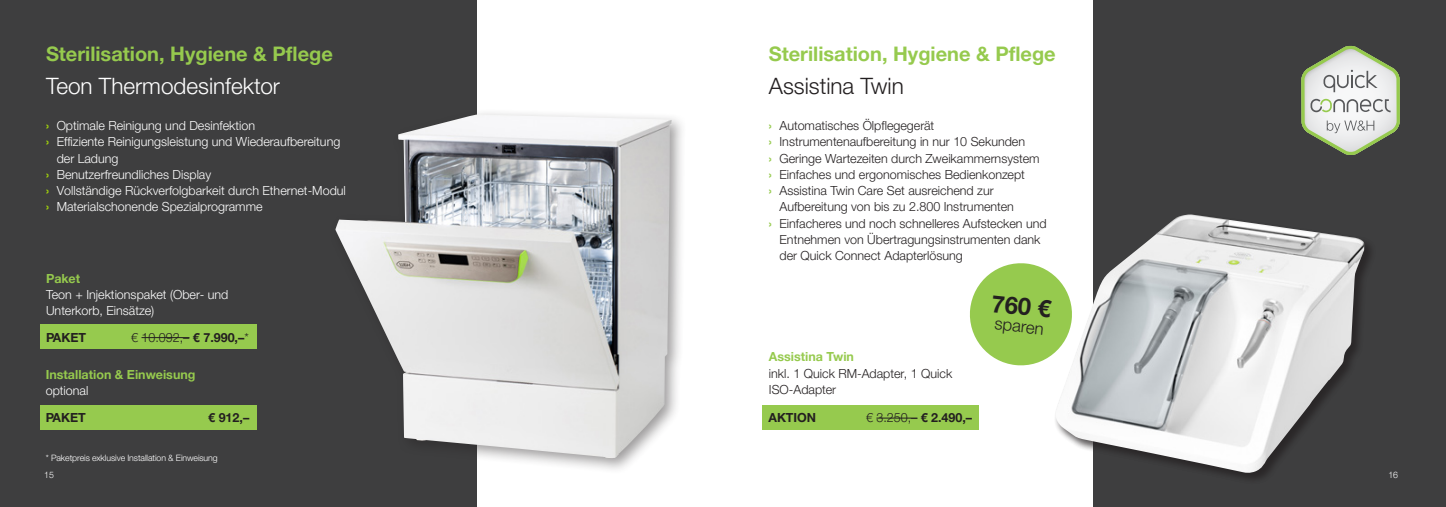
<style>
.page{position:relative;width:1446px;height:507px;background:#fff}
.page>*{position:absolute;margin:0;border:0;box-sizing:border-box;transform-origin:0 0}
.t1{font:700 23.75px "Helvetica Neue World 75";color:#231f20}
.t2{font:22.5px "Helvetica Neue World 45 Lt";color:#fff}
.t3{font:22.5px "Helvetica Neue World 45 Lt";color:#231f20}
.t4{font:700 20px "Helvetica Neue World 75";color:#96ca4e}
.t5{font:16.88px "Helvetica Neue World 45 Lt";color:#231f20}
.t6{font:12.5px/16.2px "Helvetica Neue World 45 Lt";color:#231f20}
.t7{font:12.5px/16.2px "Helvetica Neue World 45 Lt";color:#fff}
.t8{font:700 12.5px "Helvetica Neue World 75";color:#96ca4e}
.t9{font:700 12.5px "Helvetica Neue World 75";color:#231f20}
.t10{font:8.75px "Helvetica Neue World 45 Lt";letter-spacing:-.01em;color:#fff}
.s1{font-family:"Helvetica Neue World 75";font-weight:700;color:#a2d40a}
.s2{font-family:"Helvetica Neue World 75";font-weight:700}
.s3{font-family:"Helvetica Neue World 75";font-weight:700;color:#96ca4e}
</style>
<div class="page">
<div style="left:0;top:0;width:476px;height:507px;background:#3e3e3f"></div>
<div style="left:1093px;top:0;width:353px;height:507px;background:#3e3e3f"></div>
<div style="left:1053px;top:212px;width:323px;height:273px;background:#231f20;opacity:.5"></div>
<img style="left:1054px;top:214px;width:310px;height:260px">
<div style="left:41px;top:324px;width:216px;height:25px;background:#96ca4e"></div>
<hr style="left:141px;top:337px;width:48px;height:1px;background:#231f20">
<div style="left:329px;top:108px;width:359px;height:366px;background:#231f20;opacity:.45"></div>
<img style="left:335px;top:114px;width:337px;height:345px">
<div style="left:40px;top:405px;width:217px;height:25px;background:#96ca4e"></div>
<svg style="left:969px;top:260px;width:105px;height:108px"></svg>
<div style="left:763px;top:405px;width:216px;height:25px;background:#96ca4e"></div>
<hr style="left:876px;top:418px;width:41px;height:1px;background:#231f20">
<svg style="left:1301px;top:45px;width:99px;height:110px"></svg>
<h3 class="t4" style="left:46px;top:43px;width:288px">Sterilisation, Hygiene &amp; Pflege</h3>
<h2 class="t2" style="left:46px;top:73px;width:235px">Teon Thermodesinfektor</h2>
<p class="t7" style="left:46px;top:118px;width:211px"><span class="s1">›</span> Optimale Reinigung und Desinfektion</p>
<p class="t7" style="left:46px;top:134px;width:296px"><span class="s1">›</span> Effiziente Reinigungsleistung und Wiederaufbereitung</p>
<p class="t7" style="left:57px;top:150px;width:63px">der Ladung</p>
<p class="t7" style="left:46px;top:166px;width:167px"><span class="s1">›</span> Benutzerfreundliches Display</p>
<p class="t7" style="left:46px;top:183px;width:301px"><span class="s1">›</span> Vollständige Rückverfolgbarkeit durch Ethernet-Modul</p>
<p class="t7" style="left:46px;top:199px;width:218px"><span class="s1">›</span> Materialschonende Spezialprogramme</p>
<p class="t8" style="left:46px;top:271px;width:36px">Paket</p>
<p class="t7" style="left:46px;top:286px;width:184px">Teon + Injektionspaket (Ober- und<br>Unterkorb, Einsätze)</p>
<p class="t9" style="left:46px;top:330px;width:42px">PAKET</p>
<p class="t6" style="left:131px;top:329px;width:119px">€ 10.092,– <span class="s2">€ 7.990,–</span>*</p>
<p class="t8" style="left:46px;top:367px;width:151px">Installation &amp; Einweisung</p>
<p class="t7" style="left:46px;top:383px;width:44px">optional</p>
<p class="t9" style="left:46px;top:410px;width:42px">PAKET</p>
<p class="t9" style="left:208px;top:410px;width:42px">€ 912,–</p>
<p class="t10" style="left:46px;top:453px;width:173px">* Paketpreis exklusive Installation &amp; Einweisung</p>
<h3 class="t4" style="left:769px;top:43px;width:288px">Sterilisation, Hygiene &amp; Pflege</h3>
<h2 class="t3" style="left:769px;top:73px;width:136px">Assistina Twin</h2>
<p class="t6" style="left:769px;top:118px;width:167px"><span class="s3">›</span> Automatisches Ölpflegegerät</p>
<p class="t6" style="left:769px;top:134px;width:258px"><span class="s3">›</span> Instrumentenaufbereitung in nur 10 Sekunden</p>
<p class="t6" style="left:769px;top:150px;width:272px"><span class="s3">›</span> Geringe Wartezeiten durch Zweikammernsystem</p>
<p class="t6" style="left:769px;top:166px;width:258px"><span class="s3">›</span> Einfaches und ergonomisches Bedienkonzept</p>
<p class="t6" style="left:769px;top:183px;width:226px"><span class="s3">›</span> Assistina Twin Care Set ausreichend zur</p>
<p class="t6" style="left:779px;top:199px;width:236px">Aufbereitung von bis zu 2.800 Instrumenten</p>
<p class="t6" style="left:769px;top:215px;width:279px"><span class="s3">›</span> Einfacheres und noch schnelleres Aufstecken und</p>
<p class="t6" style="left:779px;top:231px;width:262px">Entnehmen von Übertragungsinstrumenten dank</p>
<p class="t6" style="left:779px;top:248px;width:185px">der Quick Connect Adapterlösung</p>
<p class="t8" style="left:769px;top:350px;width:87px">Assistina Twin</p>
<p class="t6" style="left:769px;top:365px;width:185px">inkl. 1 Quick RM-Adapter, 1 Quick<br>ISO-Adapter</p>
<p class="t9" style="left:768px;top:410px;width:49px">AKTION</p>
<p class="t6" style="left:866px;top:410px;width:107px">€ 3.250,– <span class="s2">€ 2.490,–</span></p>
<h1 class="t1" style="left:993px;top:289px;width:61px;rotate:6deg">760 €</h1>
<h3 class="t5" style="left:995px;top:314px;width:51px;rotate:6deg">sparen</h3>
<p class="t10" style="left:44px;top:470px;width:11px">15</p>
<p class="t10" style="left:1388px;top:470px;width:11px">16</p>
</div>
